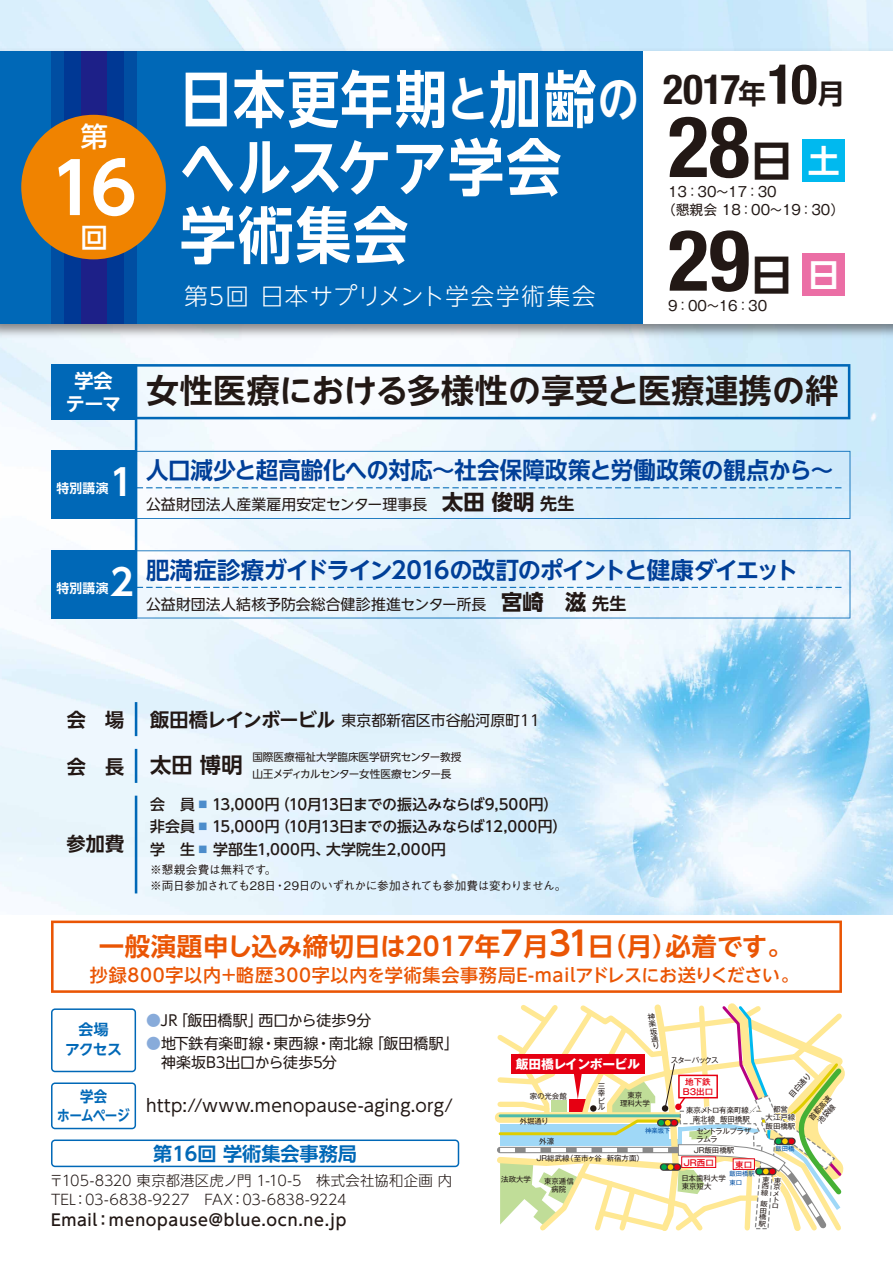
<style>
.page{position:relative;width:893px;height:1263px;background:#fff}
.page>*{position:absolute;margin:0;border:0;box-sizing:border-box;transform-origin:0 0}
.t1{font:700 condensed 85.05px "Helvetica Neue LT Std";color:#221815}
.t2{font:700 70.2px "UD Shin Go NT Pro De";color:#fff}
.t3{font:700 61.65px/67.9px "UD Shin Go NT Pro De";letter-spacing:.025em;color:#fff;scale:.85 1}
.t4{font:700 condensed 41.4px "Helvetica Neue LT Std";color:#221815}
.t5{font:700 36.15px "UD Shin Go NT Pro De";color:#fff}
.t6{font:700 33px "UD Shin Go NT Pro De";letter-spacing:.01em;color:#221815}
.t7{font:500 27.6px "UD Shin Go NT Pro";color:#fff}
.t8{font:700 25.5px "UD Shin Go NT Pro De";letter-spacing:.02em;color:#ea5504}
.t9{font:700 23.4px "UD Shin Go NT Pro De";letter-spacing:-.02em;color:#003f98;scale:.96 1}
.t10{font:700 23.4px "UD Shin Go NT Pro De";letter-spacing:-.06em;color:#003f98}
.t11{font:300 23.4px "UD Shin Go NT Pro";letter-spacing:.045em;color:#fff}
.t12{font:700 21.3px "UD Shin Go NT Pro De";color:#221815}
.t13{font:700 19.2px "UD Shin Go NT Pro De";color:#0068b7}
.t14{font:700 19.2px "UD Shin Go NT Pro De";color:#221815}
.t15{font:700 19.2px "UD Shin Go NT Pro De";color:#fff}
.t16{font:500 18px "UD Shin Go NT Pro";letter-spacing:.04em;color:#ea5504}
.t17{font:16.95px "UD Shin Go NT Pro";letter-spacing:.015em;color:#221815}
.t18{font:500 15.9px "UD Shin Go NT Pro";letter-spacing:.045em;color:#221815}
.t19{font:14.85px/19.2px "UD Shin Go NT Pro";color:#221815}
.t20{font:500 14.85px/22.4px "UD Shin Go NT Pro";letter-spacing:.005em;color:#221815}
.t21{font:700 14.85px/19.2px "UD Shin Go NT Pro De";letter-spacing:-.045em;color:#0068b7;text-align:center;scale:.9 1}
.t22{font:700 14.85px/19.2px "UD Shin Go NT Pro De";letter-spacing:-.045em;color:#0068b7;text-align:center}
.t23{font:300 14.4px/19.2px "UD Shin Go NT Pro";color:#221815}
.t24{font:13.8px/18.1px "Gothic MB101 Pro";color:#221815}
.t25{font:700 12.75px "Gothic MB101 Pro";letter-spacing:-.03em;color:#fff}
.t26{font:700 12.75px "UD Shin Go NT Pro De";letter-spacing:.03em;color:#fff}
.t27{font:500 11.7px/15.9px "Gothic BBB Pro";letter-spacing:-.035em;color:#221815}
.t28{font:10.65px/17px "UD Shin Go NT Pro";letter-spacing:-.03em;color:#221815}
.t29{font:500 8.55px/9.6px "Gothic MB101 Pro";color:#e60012}
.t30{font:7.5px/8.6px "Gothic MB101 Pro";color:#221815;text-align:center}
.t31{font:7.5px/8.6px "Gothic MB101 Pro";letter-spacing:-.055em;color:#221815}
.t32{font:7.5px "Gothic MB101 Pro";letter-spacing:-.095em;color:#221815}
.t33{font:6.75px/6.3px "Gothic MB101 Pro";color:#221815;text-align:justify;scale:1.11 1}
.t34{font:6.45px/8.6px "Gothic MB101 Pro";color:#004ea2}
.s1{font-size:49.35px}
.s2{font-family:"UD Shin Go NT Pro De";font-stretch:normal;font-size:27.6px}
.s3{font-size:55.35px}
.s4{font-family:"UD Shin Go NT Pro De";font-stretch:normal;font-size:42.45px}
.s5{font-family:"UD Shin Go NT Pro De";font-stretch:normal;font-size:31.95px;color:#fff}
.s6{font-weight:700;font-size:21.3px}
.s7{font-family:"UD Shin Go NT Pro De";font-weight:700;font-size:16.95px}
.s8{font-family:"UD Shin Go NT Pro De";font-weight:700;font-size:19.2px}
.s9{font-size:19.2px}
.s10{color:#4c8dcb}
.s11{font-size:33.15px}
.s12{color:#88abda}
</style>
<div class="page">
<img style="left:0;top:0;width:893px;height:914px">
<img style="left:0;top:45px;width:893px;height:297px">
<div style="left:0;top:51px;width:893px;height:272px;background:#fff"></div>
<div style="left:0;top:51px;width:642px;height:272px;background:#0068b7"></div>
<div style="left:51px;top:51px;width:85px;height:272px;background:#004ea2"></div>
<div style="left:64px;top:51px;width:59px;height:272px;background:#003894"></div>
<div style="left:81px;top:51px;width:25px;height:272px;background:#1d2088"></div>
<svg style="left:137px;top:550px;width:713px;height:68px;fill:#e9f5fd"></svg>
<svg style="left:137px;top:364px;width:713px;height:55px"></svg>
<svg style="left:137px;top:451px;width:713px;height:68px"></svg>
<div style="left:51px;top:451px;width:85px;height:68px;background:#0068b7"></div>
<svg style="left:137px;top:487px;width:704px;height:1px"></svg>
<div style="left:21px;top:115px;width:145px;height:144px;background:#f08300;border-radius:50%"></div>
<div style="left:51px;top:550px;width:85px;height:68px;background:#0068b7"></div>
<svg style="left:137px;top:587px;width:704px;height:1px"></svg>
<svg style="left:51px;top:920px;width:791px;height:73px"></svg>
<svg style="left:51px;top:1008px;width:85px;height:64px"></svg>
<svg style="left:51px;top:1082px;width:85px;height:47px"></svg>
<div style="left:51px;top:364px;width:85px;height:55px;background:#0068b7"></div>
<svg style="left:51px;top:1139px;width:408px;height:28px"></svg>
<hr style="left:135px;top:364px;width:2px;height:254px;background:#0068b7">
<hr style="left:135px;top:702px;width:2px;height:34px;background:#0068b7">
<hr style="left:135px;top:749px;width:2px;height:34px;background:#0068b7">
<hr style="left:135px;top:796px;width:2px;height:97px;background:#0068b7">
<div style="left:802px;top:139px;width:43px;height:43px;background:#00b9ef"></div>
<div style="left:802px;top:253px;width:43px;height:42px;background:#eb6ea5"></div>
<svg style="left:494px;top:1003px;width:351px;height:228px"></svg>
<h3 class="t7" style="left:81px;top:114px;width:29px">第</h3>
<h2 class="t2" style="left:50px;top:131px;width:88px">16</h2>
<h3 class="t7" style="left:80px;top:215px;width:29px">回</h3>
<h3 class="t3" style="left:180px;top:63px;width:542px">日本更年期<span class="s1">と</span>加齢<span class="s1">の</span>ヘルスケア学会<br>学術集会</h3>
<h3 class="t11" style="left:184px;top:277px;width:413px">第5回 日本サプリメント学会学術集会</h3>
<h3 class="t4" style="left:663px;top:64px;width:184px">2017<span class="s2">年</span><span class="s3">10</span><span class="s2">月</span></h3>
<h1 class="t1" style="left:668px;top:95px;width:173px">28<span class="s4">日</span><span class="s5">土</span></h1>
<p class="t24" style="left:662px;top:181px;width:184px;text-indent:6px">13：30～17：30<br>（懇親会 18：00～19：30）</p>
<h1 class="t1" style="left:668px;top:209px;width:173px">29<span class="s4">日</span><span class="s5">日</span></h1>
<p class="t24" style="left:668px;top:295px;width:101px">9：00～16：30</p>
<p class="t15" style="left:74px;top:365px;width:40px">学会</p>
<h3 class="t6" style="left:146px;top:364px;width:694px">女性医療における多様性の享受と医療連携の絆</h3>
<p class="t15" style="left:66px;top:388px;width:57px">テーマ</p>
<h3 class="t5" style="left:110px;top:453px;width:25px">1</h3>
<h3 class="t9" style="left:146px;top:451px;width:717px">人口減少と超高齢化への対応～社会保障政策と労働政策の観点から～</h3>
<p class="t26" style="left:57px;top:478px;width:53px">特別講演</p>
<p class="t19" style="left:146px;top:495px;width:430px">公益財団法人産業雇用安定センター理事長　<span class="s6">太田 俊明</span> <span class="s7">先生</span></p>
<h3 class="t5" style="left:110px;top:553px;width:25px">2</h3>
<h3 class="t10" style="left:146px;top:551px;width:654px">肥満症診療ガイドライン2016の改訂のポイントと健康ダイエット</h3>
<p class="t26" style="left:57px;top:578px;width:53px">特別講演</p>
<p class="t19" style="left:146px;top:594px;width:482px">公益財団法人結核予防会総合健診推進センター所長　<span class="s6">宮崎　滋</span> <span class="s7">先生</span></p>
<p class="t14" style="left:67px;top:704px;width:59px">会　場</p>
<p class="t19" style="left:150px;top:710px;width:391px"><span class="s8">飯田橋レインボービル</span> 東京都新宿区市谷船河原町11</p>
<h3 class="t12" style="left:67px;top:748px;width:177px"><span class="s9">会　長</span> 太田 博明</h3>
<p class="t28" style="left:252px;top:748px;width:211px">国際医療福祉大学臨床医学研究センター教授山王メディカルセンター女性医療センター長</p>
<p class="t14" style="left:67px;top:828px;width:59px">参加費</p>
<p class="t20" style="left:150px;top:793px;width:419px">会　員<span class="s10">■</span>13,000円（10月13日までの振込みならば9,500円）非会員<span class="s10">■</span>15,000円（10月13日までの振込みならば12,000円）学　生<span class="s10">■</span> 学部生1,000円、大学院生2,000円</p>
<p class="t27" style="left:150px;top:860px;width:418px">※懇親会費は無料です。<br>※両日参加されても28日・29日のいずれかに参加されても参加費は変わりません。</p>
<h3 class="t8" style="left:99px;top:925px;width:695px">一般演題申し込み締切日は2017年<span class="s11">7</span>月<span class="s11">31</span>日（月）必着です。</h3>
<p class="t16" style="left:90px;top:960px;width:710px">抄録800字以内＋略歴300字以内を学術集会事務局E-mailアドレスにお送りください。</p>
<p class="t22" style="left:65px;top:1020px;width:58px">会場<br>アクセス</p>
<p class="t21" style="left:57px;top:1086px;width:82px">学会<br>ホームページ</p>
<p class="t19" style="left:146px;top:1010px;width:227px"><span class="s12">●</span>JR「飯田橋駅」西口から徒歩9分</p>
<p class="t19" style="left:146px;top:1033px;width:314px"><span class="s12">●</span>地下鉄有楽町線・東西線・南北線「飯田橋駅」　神楽坂B3出口から徒歩5分</p>
<p class="t17" style="left:146px;top:1092px;width:308px">http://www.menopause-aging.org/</p>
<p class="t13" style="left:153px;top:1138px;width:205px">第16回 学術集会事務局</p>
<p class="t23" style="left:49px;top:1171px;width:405px">〒105-8320 東京都港区虎ノ門 1-10-5　株式会社協和企画 内<br>TEL：03-6838-9227　FAX：03-6838-9224</p>
<p class="t18" style="left:51px;top:1207px;width:297px">Email：menopause@blue.ocn.ne.jp</p>
<p class="t30" style="left:647px;top:1012px;width:5px;line-height:7.5px;text-align:justify;rotate:-9deg">神楽坂通り</p>
<p class="t25" style="left:516px;top:1054px;width:126px">飯田橋レインボービル</p>
<p class="t32" style="left:671px;top:1054px;width:49px">スターバックス</p>
<p class="t29" style="left:683px;top:1076px;width:32px">地下鉄<br>B3出口</p>
<p class="t30" style="left:530px;top:1090px;width:39px">家の光会館</p>
<p class="t30" style="left:598px;top:1081px;width:9px;line-height:7.2px;text-align:justify">三幸ビル</p>
<p class="t30" style="left:620px;top:1090px;width:31px">東京<br>理科大学</p>
<p class="t30" style="left:686px;top:1105px;width:72px">東京メトロ有楽町線／南北線 飯田橋駅</p>
<p class="t30" style="left:694px;top:1145px;width:42px">JR飯田橋駅</p>
<p class="t30" style="left:520px;top:1116px;width:31px">外堀通り</p>
<p class="t30" style="left:539px;top:1135px;width:16px">外濠</p>
<p class="t30" style="left:536px;top:1152px;width:109px">JR総武線（至市ヶ谷 新宿方面）</p>
<p class="t31" style="left:696px;top:1125px;width:57px">セントラルプラザラムラ</p>
<p class="t34" style="left:645px;top:1125px;width:27px">神楽坂下</p>
<p class="t29" style="left:683px;top:1156px;width:32px">JR西口</p>
<p class="t29" style="left:735px;top:1158px;width:19px">東口</p>
<p class="t30" style="left:786px;top:1092px;width:30px;rotate:-49deg">目白通り</p>
<p class="t30" style="left:806px;top:1116px;width:31px;rotate:-49deg">首都高速池袋線</p>
<p class="t30" style="left:765px;top:1104px;width:31px">都営<br>大江戸線飯田橋駅</p>
<p class="t34" style="left:775px;top:1143px;width:21px">飯田橋</p>
<p class="t30" style="left:501px;top:1173px;width:31px">法政大学</p>
<p class="t30" style="left:544px;top:1175px;width:31px">東京逓信病院</p>
<p class="t34" style="left:729px;top:1169px;width:27px">飯田橋駅東口</p>
<p class="t30" style="left:681px;top:1173px;width:46px;text-align:left">日本歯科大学東京短大</p>
<p class="t33" style="left:774px;top:1176px;width:5px;rotate:5deg">東京メトロ</p>
<p class="t33" style="left:761px;top:1199px;width:5px;rotate:5deg">飯田橋駅</p>
</div>
